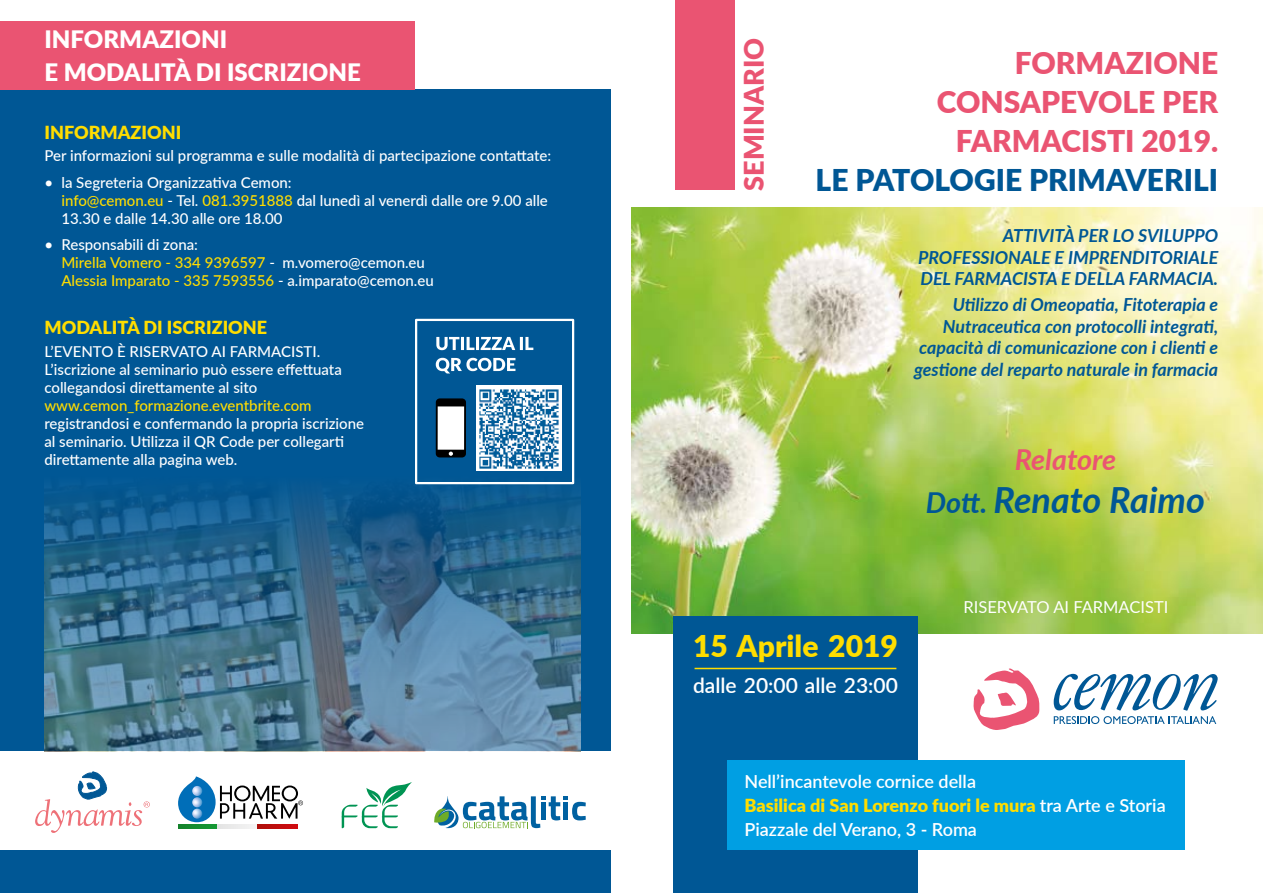
<style>
.page{position:relative;width:1263px;height:893px;background:#fff}
.page>*{position:absolute;margin:0;border:0;box-sizing:border-box;transform-origin:0 0}
.t1{font:italic 700 36px "Lato";color:#005795}
.t2{font:900 30px/39px "Lato";color:#ea5472;text-align:right}
.t3{font:900 30px "Lato";color:#005795}
.t4{font:900 30px "Lato";color:#fd0}
.t5{font:italic 700 28.8px "Lato";color:#ea5472}
.t6{font:900 27px "Lato";color:#ea5472}
.t7{font:900 24px/33px "Lato";color:#fff}
.t8{font:600 21px "Lato";color:#fff}
.t9{font:italic 700 18px/21.6px "Lato";color:#005795;text-align:justify}
.t10{font:600 18px/24px "Lato";color:#fff}
.t11{font:900 18px "Lato";color:#fd0}
.t12{font:16.5px "Lato";color:#fff}
.t13{font:500 15px/18px "Lato";color:#fff}
.t14{font:500 15px "Lato";color:#fd0}
.s1{color:#fd0}
.s2{font-size:28.8px}
.s3{font-weight:900;color:#fd0}
</style>
<div class="page">
<img style="left:631px;top:208px;width:632px;height:425px">
<div style="left:0;top:89px;width:610px;height:804px;background:#005795"></div>
<div style="left:0;top:751px;width:631px;height:98px;background:#fff"></div>
<img style="left:44px;top:475px;width:536px;height:276px">
<div style="left:675px;top:0;width:60px;height:189px;background:#ea5472"></div>
<svg style="left:973px;top:668px;width:67px;height:62px"></svg>
<svg style="left:1054px;top:674px;width:164px;height:50px"></svg>
<div style="left:673px;top:616px;width:245px;height:277px;background:#005795"></div>
<div style="left:0;top:21px;width:415px;height:68px;background:#ea5472"></div>
<div style="left:415px;top:319px;width:159px;height:165px;border:2px solid #fff"></div>
<svg style="left:436px;top:398px;width:30px;height:59px"></svg>
<svg style="left:449px;top:452px;width:4px;height:4px"></svg>
<div style="left:438px;top:406px;width:26px;height:44px;background:#fff"></div>
<svg style="left:436px;top:358px;width:79px;height:15px"></svg>
<svg style="left:436px;top:337px;width:97px;height:13px"></svg>
<img style="left:476px;top:386px;width:85px;height:85px">
<div style="left:727px;top:760px;width:458px;height:89px;background:#009fe3"></div>
<svg style="left:35px;top:772px;width:115px;height:61px"></svg>
<svg style="left:341px;top:782px;width:71px;height:46px"></svg>
<svg style="left:434px;top:796px;width:152px;height:33px"></svg>
<svg style="left:178px;top:776px;width:125px;height:46px"></svg>
<hr style="left:178px;top:824px;width:40px;height:4px;background:#158e30">
<hr style="left:218px;top:824px;width:40px;height:4px;background:#ececec">
<svg style="left:258px;top:824px;width:39px;height:4px"></svg>
<hr style="left:694px;top:668px;width:202px;height:1px;background:#fd0">
<h3 class="t7" style="left:44px;top:22px;width:318px">INFORMAZIONI<br>E MODALITÀ DI ISCRIZIONE</h3>
<p class="t11" style="left:44px;top:119px;width:139px">INFORMAZIONI</p>
<p class="t13" style="left:44px;top:146px;width:508px">Per informazioni sul programma e sulle modalità di partecipazione contattate:</p>
<p class="t13" style="left:61px;top:173px;width:488px;text-indent:-17px">• la Segreteria Organizzativa Cemon:<br><span class="s1">info@cemon.eu</span> - Tel. <span class="s1">081.3951888</span> dal lunedì al venerdì dalle ore 9.00 alle<br>13.30 e dalle 14.30 alle ore 18.00</p>
<p class="t13" style="left:61px;top:235px;width:374px;text-indent:-17px">• Responsabili di zona:<br><span class="s1">Mirella Vomero - 334 9396597</span> - m.vomero@cemon.eu<br><span class="s1">Alessia Imparato - 335 7593556</span> - a.imparato@cemon.eu</p>
<p class="t11" style="left:44px;top:314px;width:162px">Modalità di Iscrizione</p>
<p class="t13" style="left:44px;top:341px;width:299px">L’EVENTO È RISERVATO AI FARMACISTI.<br>L’iscrizione al seminario può essere effettuata collegandosi direttamente al sito</p>
<p class="t14" style="left:44px;top:394px;width:269px">www.cemon_formazione.eventbrite.com</p>
<p class="t13" style="left:44px;top:413px;width:321px">registrandosi e confermando la propria iscrizione al seminario. Utilizza il QR Code per collegarti direttamente alla pagina web.</p>
<h3 class="t6" style="left:734px;top:191px;width:155px;rotate:-90deg">SEMINARIO</h3>
<h2 class="t2" style="left:937px;top:42px;width:283px">FORMAZIONE<br>CONSAPEVOLE PER<br>FARMACISTI 2019.</h2>
<h2 class="t3" style="left:816px;top:157px;width:404px">LE PATOLOGIE PRIMAVERILI</h2>
<p class="t9" style="left:918px;top:224px;width:302px;text-indent:85px">ATTIVITÀ PER LO SVILUPPO PROFESSIONALE E IMPRENDITORIALE DEL FARMACISTA E DELLA FARMACIA.</p>
<p class="t9" style="left:914px;top:293px;width:306px;text-align:right">Utilizzo di Omeopatia, Fitoterapia e Nutraceutica con protocolli integrati, capacità di comunicazione con i clienti e gestione del reparto naturale in farmacia</p>
<h3 class="t5" style="left:1015px;top:438px;width:103px">Relatore</h3>
<h1 class="t1" style="left:926px;top:473px;width:280px"><span class="s2">Dott.</span> Renato Raimo</h1>
<p class="t12" style="left:963px;top:595px;width:206px">RISERVATO AI FARMACISTI</p>
<h2 class="t4" style="left:693px;top:624px;width:206px">15 Aprile 2019</h2>
<h3 class="t8" style="left:693px;top:670px;width:206px">dalle 20:00 alle 23:00</h3>
<p class="t10" style="left:744px;top:769px;width:423px">Nell’incantevole cornice della<br><span class="s3">Basilica di San Lorenzo fuori le mura</span> tra Arte e Storia<br>Piazzale del Verano, 3 - Roma</p>
</div>
